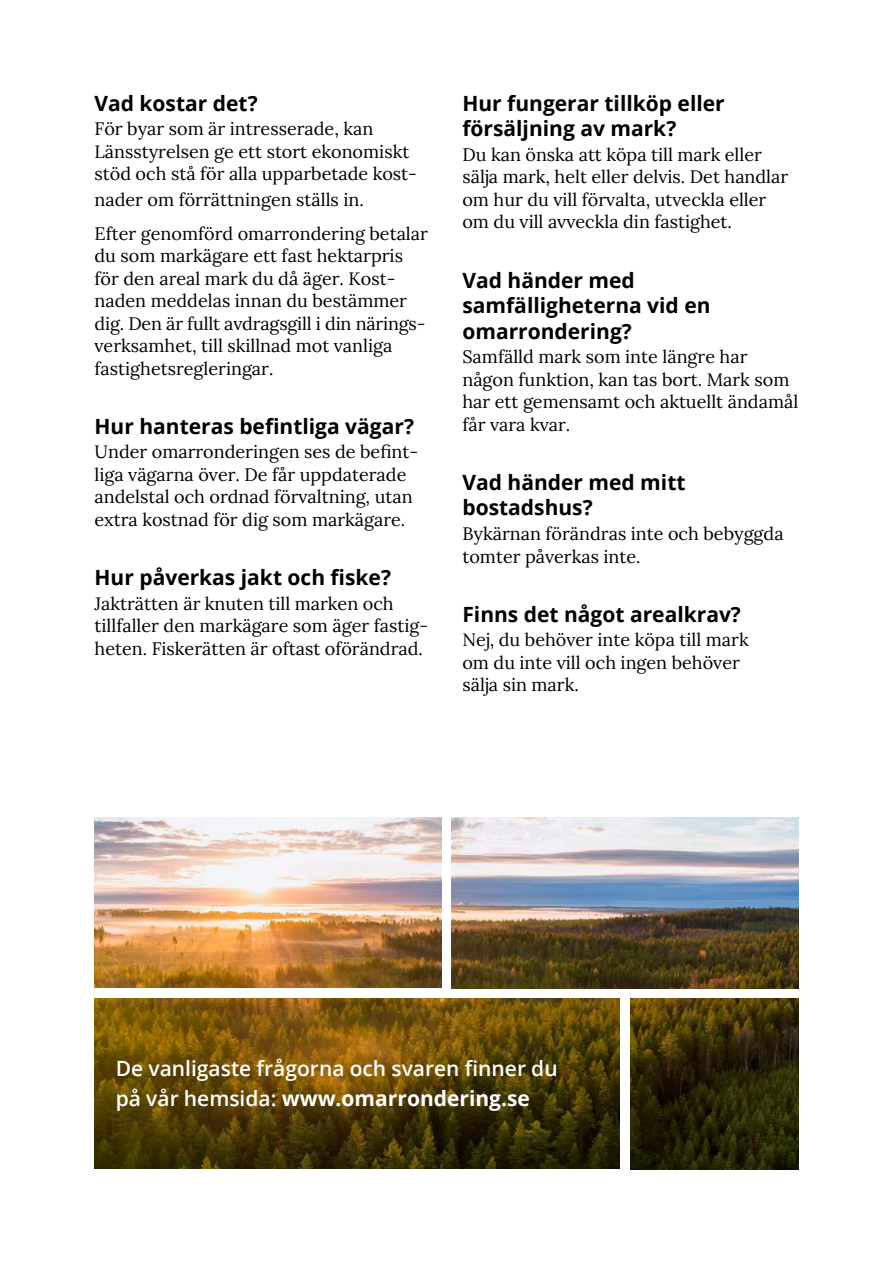
<style>
.page{position:relative;width:893px;height:1263px;background:#fff}
.page>*{position:absolute;margin:0;border:0;box-sizing:border-box;transform-origin:0 0}
.H2__Mellanrub{font:700 21px/25.5px "Open Sans";color:#000}
.P__Brödtext{font:600 21px/30px "Open Sans";color:#fff}
.P__Brödtext-2{font:18px/22.5px "Lora";color:#000}
.s1{font-weight:700}
</style>
<div class="page">
<img style="left:95px;top:998px;width:525px;height:170px">
<img style="left:95px;top:817px;width:346px;height:171px">
<img style="left:630px;top:998px;width:168px;height:171px">
<img style="left:452px;top:817px;width:346px;height:171px">
<h2 class="H2__Mellanrub" style="left:95px;top:90px;width:165px">Vad kostar det?</h2>
<p class="P__Brödtext-2" style="left:95px;top:116px;width:324px">För byar som är intresserade, kan<br>Länsstyrelsen ge ett stort ekonomiskt stöd och stå för alla upparbetade kost-</p>
<p class="P__Brödtext-2" style="left:95px;top:187px;width:271px">nader om förrättningen ställs in.</p>
<p class="P__Brödtext-2" style="left:95px;top:221px;width:335px">Efter genomförd omarrondering betalar du som markägare ett fast hektarpris för den areal mark du då äger. Kost&shy;naden meddelas innan du bestämmer dig. Den är fullt avdragsgill i din närings&shy;verksamhet, till skillnad mot vanliga fastighetsregleringar.</p>
<h2 class="H2__Mellanrub" style="left:95px;top:413px;width:321px">Hur hanteras befintliga vägar?</h2>
<p class="P__Brödtext-2" style="left:95px;top:440px;width:325px">Under omarronderingen ses de befint&shy;liga vägarna över. De får uppdaterade andelstal och ordnad förvaltning, utan extra kostnad för dig som markägare.</p>
<h2 class="H2__Mellanrub" style="left:95px;top:564px;width:298px">Hur påverkas jakt och fiske?</h2>
<p class="P__Brödtext-2" style="left:95px;top:591px;width:335px">Jakträtten är knuten till marken och tillfaller den markägare som äger fastig&shy;heten. Fiskerätten är oftast oförändrad.</p>
<h2 class="H2__Mellanrub" style="left:462px;top:90px;width:264px">Hur fungerar tillköp eller försäljning av mark?</h2>
<p class="P__Brödtext-2" style="left:462px;top:142px;width:327px">Du kan önska att köpa till mark eller sälja mark, helt eller delvis. Det handlar om hur du vill förvalta, utveckla eller om du vill avveckla din fastighet.</p>
<h2 class="H2__Mellanrub" style="left:462px;top:267px;width:250px">Vad händer med samfälligheterna vid en omarrondering?</h2>
<p class="P__Brödtext-2" style="left:462px;top:344px;width:337px">Samfälld mark som inte längre har någon funktion, kan tas bort. Mark som har ett gemensamt och aktuellt ändamål får vara kvar.</p>
<h2 class="H2__Mellanrub" style="left:462px;top:469px;width:225px">Vad händer med mitt bostadshus?</h2>
<p class="P__Brödtext-2" style="left:462px;top:521px;width:323px">Bykärnan förändras inte och bebyggda tomter påverkas inte.</p>
<h2 class="H2__Mellanrub" style="left:462px;top:601px;width:280px">Finns det något arealkrav?</h2>
<p class="P__Brödtext-2" style="left:462px;top:628px;width:288px">Nej, du behöver inte köpa till mark om du inte vill och ingen behöver sälja sin mark.</p>
<p class="P__Brödtext" style="left:116px;top:1053px;width:443px">De vanligaste frågorna och svaren finner du på vår hemsida: <span class="s1">www.omarrondering.se</span></p>
</div>
